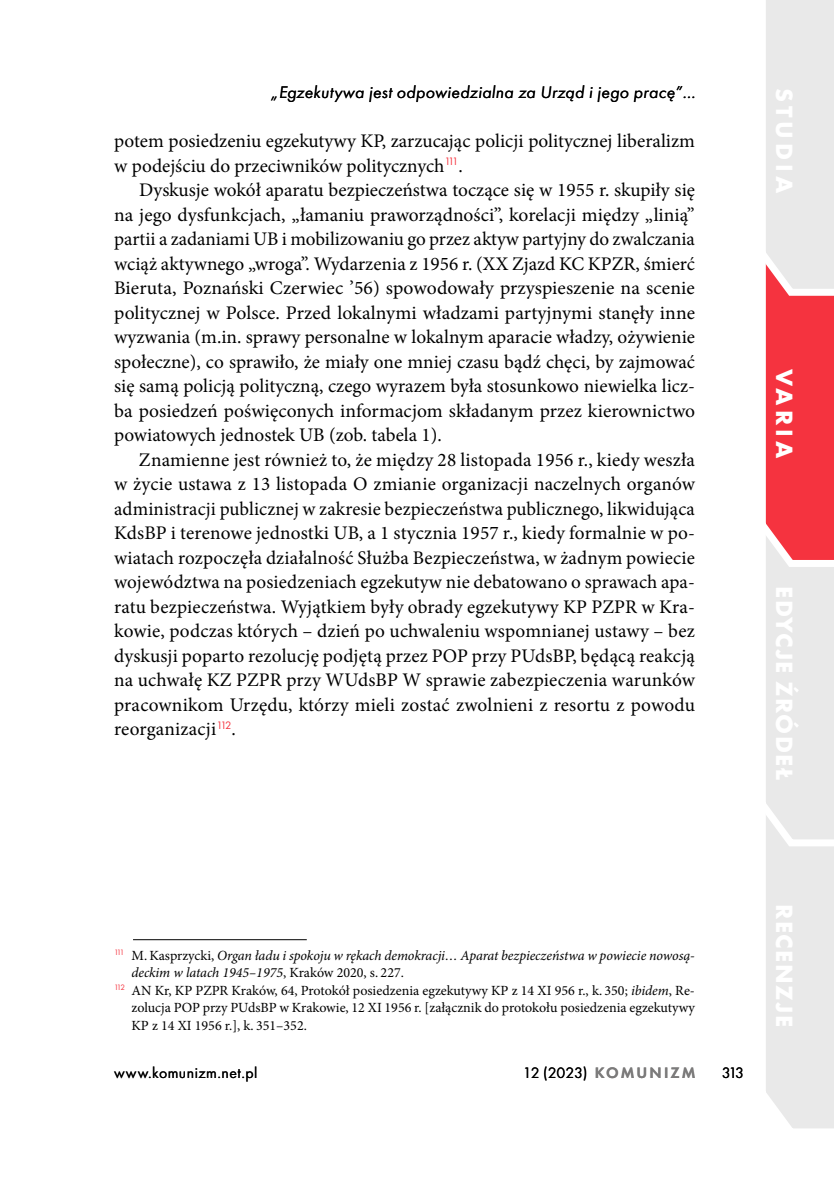
<style>
.page{position:relative;width:834px;height:1191px;background:#fff}
.page>*{position:absolute;margin:0;border:0;box-sizing:border-box;transform-origin:0 0}
.t1{font:700 24.5px "Futura PT";letter-spacing:.075em;color:#fff}
.t2{font:19.25px/24.5px "Minion Pro";color:#000;text-align:justify}
.t3{font:italic 17.5px "Futura PT";letter-spacing:.02em;color:#000}
.t4{font:15.75px "Futura PT";letter-spacing:.03em;color:#000}
.t5{font:14px "Minion Pro";color:#000}
.t6{font:italic 14px "Minion Pro";letter-spacing:-.005em;color:#000}
.s1{font-style:normal}
.s2{font-style:italic}
.s3{font-weight:600;color:#7c7b7b}
</style>
<div class="page">
<svg style="left:765px;top:0;width:68px;height:1128px;background:#ecc0c2"></svg>
<hr style="left:133px;top:939px;width:174px;height:1px;background:#000">
<p class="t3" style="left:270px;top:82px;width:426px">„Egzekutywa jest odpowiedzialna za Urząd i jego pracę”…</p>
<p class="t2" style="left:114px;top:129px;width:582px">potem posiedzeniu egzekutywy KP, zarzucając policji politycznej liberalizm w podejściu do przeciwników politycznych<sup>111</sup>.</p>
<p class="t2" style="left:114px;top:178px;width:582px;text-indent:25px">Dyskusje wokół aparatu bezpieczeństwa toczące się w 1955 r. skupiły się na jego dysfunkcjach, „łamaniu praworządności”, korelacji między „linią” partii a zadaniami UB i mobilizowaniu go przez aktyw partyjny do zwalczania wciąż aktywnego „wroga”. Wydarzenia z 1956 r. (XX Zjazd KC KPZR, śmierć Bieruta, Poznański Czerwiec ’56) spowodowały przyspieszenie na scenie politycznej w Polsce. Przed lokalnymi władzami partyjnymi stanęły inne wyzwania (m.in. sprawy personalne w lokalnym aparacie władzy, ożywienie społeczne), co sprawiło, że miały one mniej czasu bądź chęci, by zajmować się samą policją polityczną, czego wyrazem była stosunkowo niewielka licz&shy;ba posiedzeń poświęconych informacjom składanym przez kierownictwo powiatowych jednostek UB (zob. tabela 1).</p>
<p class="t2" style="left:114px;top:447px;width:582px;text-indent:25px">Znamienne jest również to, że między 28 listopada 1956 r., kiedy weszła w życie ustawa z 13 listopada O zmianie organizacji naczelnych organów administracji publicznej w zakresie bezpieczeństwa publicznego, likwidująca KdsBP i terenowe jednostki UB, a 1 stycznia 1957 r., kiedy formalnie w po&shy;wiatach rozpoczęła działalność Służba Bezpieczeństwa, w żadnym powiecie województwa na posiedzeniach egzekutyw nie debatowano o sprawach apa&shy;ratu bezpieczeństwa. Wyjątkiem były obrady egzekutywy KP PZPR w Kra&shy;kowie, podczas których – dzień po uchwaleniu wspomnianej ustawy – bez dyskusji poparto rezolucję podjętą przez POP przy PUdsBP, będącą reakcją na uchwałę KZ PZPR przy WUdsBP W sprawie zabezpieczenia warunków pracownikom Urzędu, którzy mieli zostać zwolnieni z resortu z powodu reorganizacji<sup>112</sup>.</p>
<p class="t1" style="left:799px;top:88px;width:107px;rotate:90deg">STUDIA</p>
<p class="t1" style="left:799px;top:369px;width:91px;rotate:90deg">VARIA</p>
<p class="t1" style="left:799px;top:586px;width:196px;rotate:90deg">EDYCJE ŹRÓDEŁ</p>
<p class="t6" style="left:114px;top:945px;width:582px"><sup>111</sup> <span class="s1">M. Kasprzycki,</span> Organ ładu i spokoju w rękach demokracji… Aparat bezpieczeństwa w powiecie nowosą-</p>
<p class="t6" style="left:131px;top:963px;width:274px">deckim w latach 1945–1975<span class="s1">, Kraków 2020, s. 227.</span></p>
<p class="t5" style="left:114px;top:980px;width:582px"><sup>112</sup> AN Kr, KP PZPR Kraków, 64, Protokół posiedzenia egzekutywy KP z 14 XI 956 r., k. 350; <span class="s2">ibidem</span>, Re-</p>
<p class="t5" style="left:131px;top:998px;width:565px">zolucja POP przy PUdsBP w Krakowie, 12 XI 1956 r. [załącznik do protokołu posiedzenia egzekutywy</p>
<p class="t5" style="left:131px;top:1015px;width:177px">KP z 14 XI 1956 r.], k. 351–352.</p>
<p class="t4" style="left:114px;top:1063px;width:145px">www.komunizm.net.pl</p>
<p class="t4" style="left:522px;top:1063px;width:174px">12 (2023) <span class="s3">KOMUNIZM</span></p>
<p class="t4" style="left:721px;top:1063px;width:24px">313</p>
<p class="t1" style="left:799px;top:904px;width:124px;rotate:90deg">RECENZJE</p>
</div>
